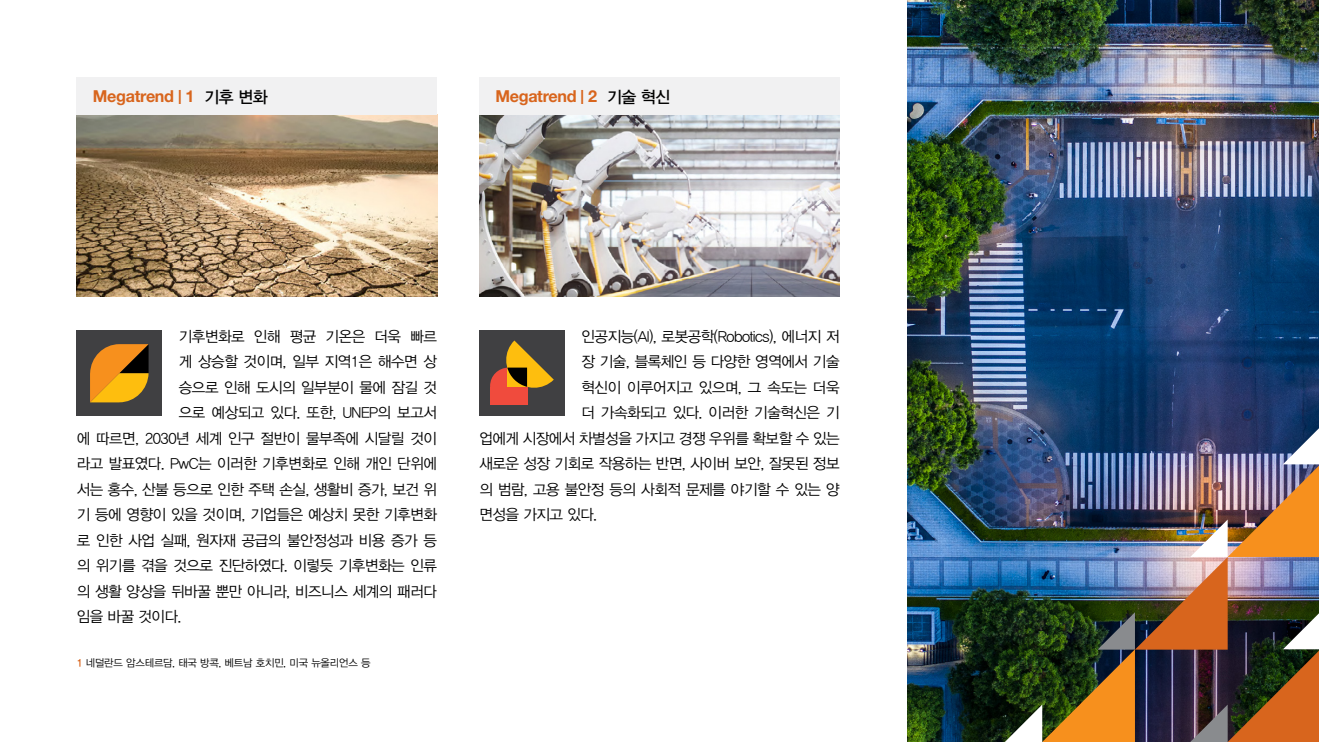
<style>
.page{position:relative;width:1319px;height:742px;background:#fff}
.page>*{position:absolute;margin:0;border:0;box-sizing:border-box;transform-origin:0 0}
.t1{font:700 16.5px "Helvetica Neue";letter-spacing:-.02em;color:#d8651d}
.t2{font:15px "YDVYGO32";letter-spacing:-.03em;color:#000}
.t3{font:10.5px "YDVYGO32";letter-spacing:-.02em;color:#000}
.s1{font-size:14.1px}
.s2{font-family:"YDVYGO33";font-weight:400;color:#000}
.s3{font-family:"YDVYGO34";color:#d8651d}
</style>
<div class="page">
<div style="left:77px;top:331px;width:85px;height:85px;background:#404042"></div>
<svg style="left:90px;top:344px;width:58px;height:58px;background:#c68419"></svg>
<img style="left:77px;top:115px;width:360px;height:182px">
<div style="left:77px;top:77px;width:360px;height:37px;background:#f1f1f2"></div>
<img style="left:479px;top:115px;width:360px;height:182px">
<div style="left:479px;top:77px;width:360px;height:37px;background:#f1f1f2"></div>
<div style="left:479px;top:331px;width:85px;height:85px;background:#404042"></div>
<div style="left:490px;top:367px;width:37px;height:37px;background:#f04b3d;border-radius:50%"></div>
<div style="left:490px;top:387px;width:37px;height:17px;background:#f04b3d"></div>
<svg style="left:503px;top:340px;width:50px;height:50px"></svg>
<img style="left:907px;top:0;width:411px;height:742px">
<img style="left:1004px;top:428px;width:314px;height:314px">
<p class="t1" style="left:93px;top:86px;width:176px">Megatrend <span class="s1">|</span> 1 <span class="s2">기후 변화</span></p>
<p class="t1" style="left:495px;top:86px;width:176px">Megatrend <span class="s1">|</span> 2 <span class="s2">기술 혁신</span></p>
<p class="t2" style="left:179px;top:326px;width:259px">기후변화로 인해 평균 기온은 더욱 빠르</p>
<p class="t2" style="left:179px;top:351px;width:259px">게 상승할 것이며, 일부 지역1은 해수면 상</p>
<p class="t2" style="left:179px;top:377px;width:259px">승으로 인해 도시의 일부분이 물에 잠길 것</p>
<p class="t2" style="left:179px;top:402px;width:259px">으로 예상되고 있다. 또한, UNEP의 보고서</p>
<p class="t2" style="left:77px;top:428px;width:361px">에 따르면, 2030년 세계 인구 절반이 물부족에 시달릴 것이</p>
<p class="t2" style="left:77px;top:453px;width:362px">라고 발표였다. PwC는 이러한 기후변화로 인해 개인 단위에</p>
<p class="t2" style="left:77px;top:479px;width:362px">서는 홍수, 산불 등으로 인한 주택 손실, 생활비 증가, 보건 위</p>
<p class="t2" style="left:77px;top:504px;width:362px">기 등에 영향이 있을 것이며, 기업들은 예상치 못한 기후변화</p>
<p class="t2" style="left:77px;top:530px;width:362px">로 인한 사업 실패, 원자재 공급의 불안정성과 비용 증가 등</p>
<p class="t2" style="left:77px;top:555px;width:362px">의 위기를 겪을 것으로 진단하였다. 이렇듯 기후변화는 인류</p>
<p class="t2" style="left:77px;top:581px;width:362px">의 생활 양상을 뒤바꿀 뿐만 아니라, 비즈니스 세계의 패러다</p>
<p class="t2" style="left:77px;top:606px;width:106px">임을 바꿀 것이다.</p>
<p class="t3" style="left:77px;top:655px;width:295px"><span class="s3">1</span> 네덜란드 암스테르담, 태국 방콕, 베트남 호치민, 미국 뉴올리언스 등</p>
<p class="t2" style="left:581px;top:326px;width:259px">인공지능(AI), 로봇공학(Robotics), 에너지 저</p>
<p class="t2" style="left:581px;top:351px;width:259px">장 기술, 블록체인 등 다양한 영역에서 기술</p>
<p class="t2" style="left:581px;top:377px;width:259px">혁신이 이루어지고 있으며, 그 속도는 더욱</p>
<p class="t2" style="left:581px;top:402px;width:259px">더 가속화되고 있다. 이러한 기술혁신은 기</p>
<p class="t2" style="left:479px;top:428px;width:362px">업에게 시장에서 차별성을 가지고 경쟁 우위를 확보할 수 있는</p>
<p class="t2" style="left:479px;top:453px;width:362px">새로운 성장 기회로 작용하는 반면, 사이버 보안, 잘못된 정보</p>
<p class="t2" style="left:479px;top:479px;width:362px">의 범람, 고용 불안정 등의 사회적 문제를 야기할 수 있는 양</p>
<p class="t2" style="left:479px;top:504px;width:119px">면성을 가지고 있다.</p>
</div>
